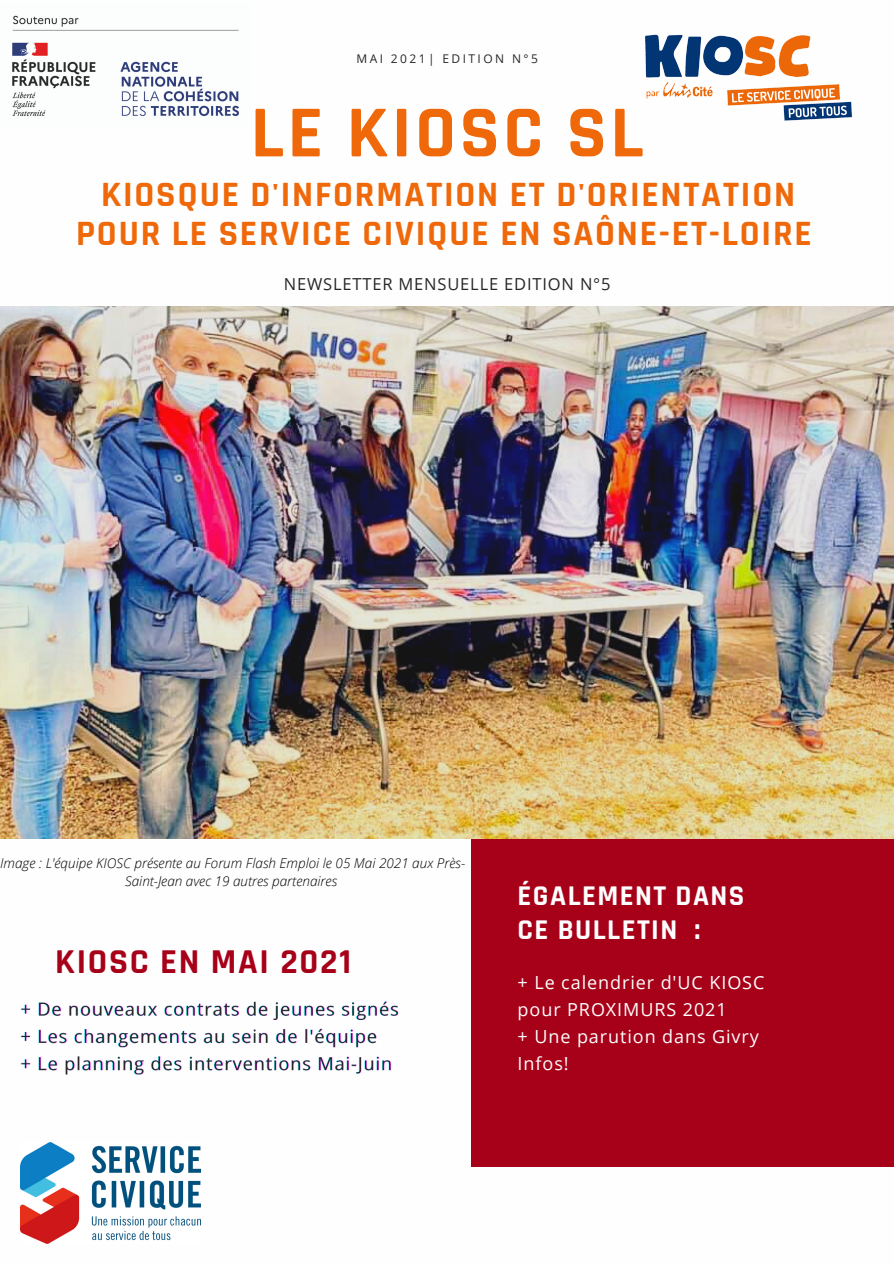
<style>
.page{position:relative;width:894px;height:1264px;background:#fff}
.page>*{position:absolute;margin:0;border:0;box-sizing:border-box;transform-origin:0 0}
.t1{font:700 73.95px "Rajdhani";letter-spacing:.05em;color:#ef6809}
.t2{font:700 36px/39.5px "Rajdhani";letter-spacing:.05em;color:#ef6809;text-align:center}
.t3{font:700 35.25px "Rajdhani";letter-spacing:.05em;color:#a70119}
.t4{font:700 28.95px "Rajdhani";letter-spacing:.05em;color:#fefefe}
.t5{font:18px/27px "Open Sans";letter-spacing:.05em;color:#fefefe}
.t6{font:16.5px "Open Sans";letter-spacing:.05em;color:#272727}
.t7{font:italic 300 13.5px/18px "Open Sans";color:#000;text-align:center}
.t8{font:12px "Open Sans";letter-spacing:.2em;color:#272727}
</style>
<div class="page">
<img style="left:0;top:307px;width:893px;height:531px">
<div style="left:470px;top:839px;width:423px;height:328px;background:#a70119"></div>
<img style="left:645px;top:34px;width:208px;height:87px">
<img style="left:21px;top:1142px;width:179px;height:101px">
<img style="left:12px;top:15px;width:227px;height:102px">
<img style="left:20px;top:1001px;width:379px;height:74px">
<p class="t8" style="left:356px;top:50px;width:183px">MAI 2021| EDITION N°5</p>
<p class="t1" style="left:251px;top:88px;width:394px">LE KIOSC SL</p>
<p class="t2" style="left:76px;top:176px;width:737px">KIOSQUE D'INFORMATION ET D'ORIENTATION<br>POUR LE SERVICE CIVIQUE EN SAÔNE-ET-LOIRE</p>
<p class="t6" style="left:284px;top:273px;width:328px">NEWSLETTER MENSUELLE EDITION N°5</p>
<p class="t7" style="left:0;top:853px;width:466px">Image : L'équipe KIOSC présente au Forum Flash Emploi le 05 Mai 2021 aux Près-<br>Saint-Jean avec 19 autres partenaires</p>
<p class="t3" style="left:55px;top:940px;width:297px">KIOSC EN MAI 2021</p>
<p class="t4" style="left:517px;top:878px;width:228px">ÉGALEMENT DANS</p>
<p class="t4" style="left:517px;top:912px;width:184px">CE BULLETIN :</p>
<p class="t5" style="left:517px;top:968px;width:248px">+ Le calendrier d'UC KIOSC pour PROXIMURS 2021</p>
<p class="t5" style="left:517px;top:1022px;width:243px">+ Une parution dans Givry<br>Infos!</p>
</div>
